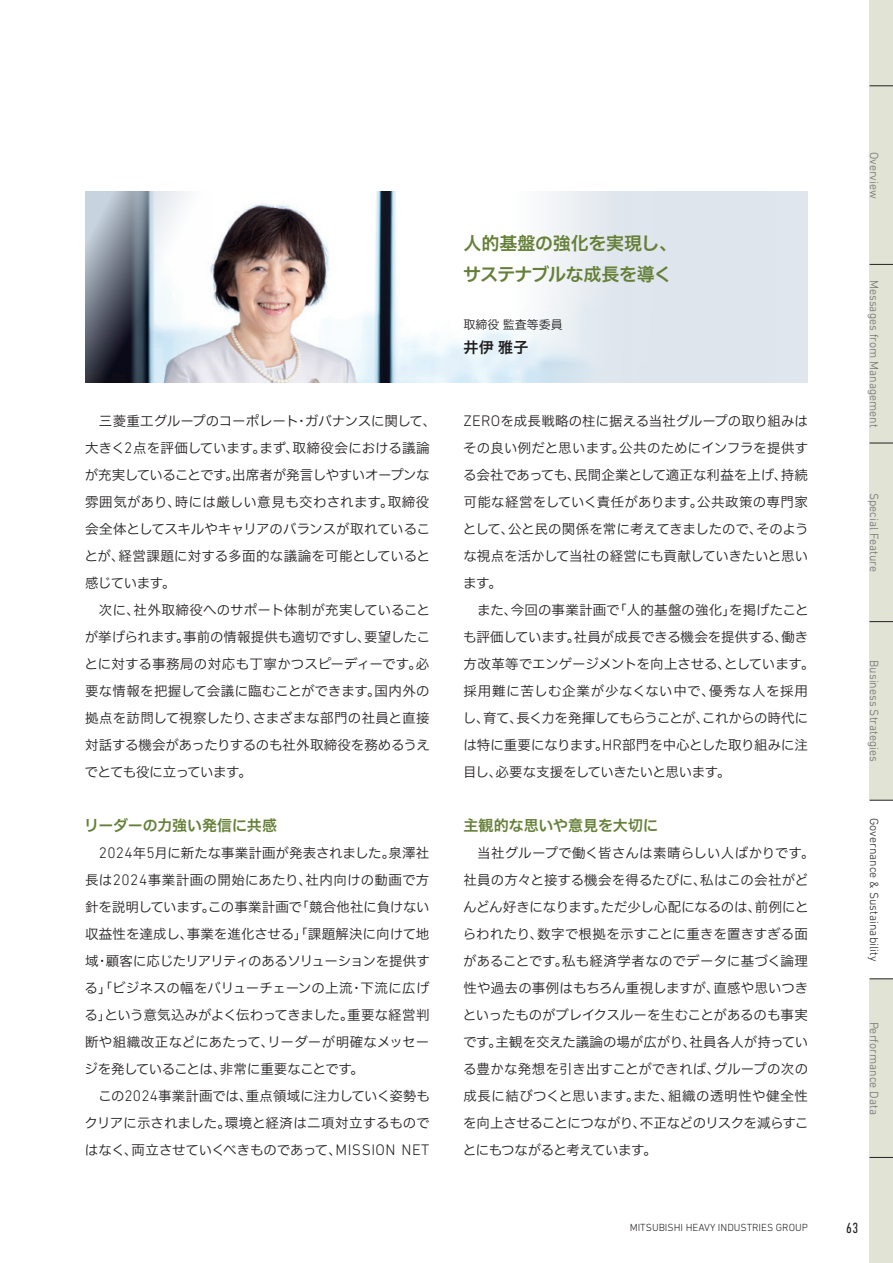
<style>
.page{position:relative;width:893px;height:1263px;background:#fff}
.page>*{position:absolute;margin:0;border:0;box-sizing:border-box;transform-origin:0 0}
.t1{font:18px/31.5px "Hiragino UD Sans F Std N W6";letter-spacing:-.02em;color:#647f37}
.t2{font:15px "Hiragino UD Sans F Std N W6";letter-spacing:-.005em;color:#647f37}
.t3{font:15px "Hiragino UD Sans F Std N W6";color:#231f20}
.t4{font:condensed 15px "DIN Next LT Pro";color:#231f20}
.t5{font:13.5px/27px "Hiragino UD Sans F Std N W3";letter-spacing:-.01em;color:#231f20;text-align:justify}
.t6{font:300 12px "DIN Next LT Pro";color:#6c6d70}
.t7{font:300 12px "DIN Next LT Pro";color:#231f20}
.t8{font:12px "Hiragino UD Sans F Std N W3";color:#231f20}
.t9{font:300 10.5px "DIN Next LT Pro";color:#231f20}
.s1{font-family:"DIN Next LT Pro";font-weight:300;font-size:15.45px}
</style>
<div class="page">
<div style="left:85px;top:191px;width:723px;height:192px;background:#e0e6ed"></div>
<img style="left:212px;top:191px;width:369px;height:192px">
<svg style="left:85px;top:191px;width:127px;height:192px"></svg>
<div style="left:870px;top:0;width:23px;height:1263px;background:#e1e3d4"></div>
<div style="left:870px;top:800px;width:23px;height:178px;background:#fff"></div>
<svg style="left:870px;top:86px;width:23px;height:1px"></svg>
<svg style="left:870px;top:1157px;width:23px;height:1px"></svg>
<svg style="left:870px;top:800px;width:23px;height:1px"></svg>
<svg style="left:870px;top:621px;width:23px;height:1px"></svg>
<svg style="left:870px;top:978px;width:23px;height:1px"></svg>
<svg style="left:870px;top:443px;width:23px;height:1px"></svg>
<svg style="left:870px;top:264px;width:23px;height:1px"></svg>
<p class="t5" style="left:84px;top:406px;width:353px;text-align:left;text-indent:15px">三菱重工グループのコーポレート・ガバナンスに関して、大きく<span class="s1">2</span>点を評価しています。まず、取締役会における議論が充実していることです。出席者が発言しやすいオープンな雰囲気があり、時には厳しい意見も交わされます。取締役会全体としてスキルやキャリアのバランスが取れていることが、経営課題に対する多面的な議論を可能としていると感じています。</p>
<p class="t5" style="left:84px;top:595px;width:347px;text-indent:15px">次に、社外取締役へのサポート体制が充実していることが挙げられます。事前の情報提供も適切ですし、要望したことに対する事務局の対応も丁寧かつスピーディーです。必要な情報を把握して会議に臨むことができます。国内外の拠点を訪問して視察したり、さまざまな部門の社員と直接対話する機会があったりするのも社外取締役を務めるうえでとても役に立っています。</p>
<p class="t2" style="left:84px;top:813px;width:194px">リーダーの力強い発信に共感</p>
<p class="t5" style="left:85px;top:838px;width:347px;text-indent:14px"><span class="s1">2024</span>年<span class="s1">5</span>月に新たな事業計画が発表されました。泉澤社長は<span class="s1">2024</span>事業計画の開始にあたり、社内向けの動画で方針を説明しています。この事業計画で「競合他社に負けない収益性を達成し、事業を進化させる」「課題解決に向けて地域・顧客に応じたリアリティのあるソリューションを提供する」「ビジネスの幅をバリューチェーンの上流・下流に広げる」という意気込みがよく伝わってきました。重要な経営判断や組織改正などにあたって、リーダーが明確なメッセージを発していることは、非常に重要なことです。</p>
<p class="t5" style="left:85px;top:1081px;width:347px;text-indent:14px">この<span class="s1">2024</span>事業計画では、重点領域に注力していく姿勢もクリアに示されました。環境と経済は二項対立するものではなく、両立させていくべきものであって、<span class="s1">MISSION NET</span></p>
<h1 class="t1" style="left:463px;top:226px;width:216px">人的基盤の強化を実現し、サステナブルな成長を導く</h1>
<p class="t8" style="left:463px;top:315px;width:101px">取締役監査等委員</p>
<p class="t3" style="left:463px;top:336px;width:66px">井伊雅子</p>
<p class="t5" style="left:463px;top:406px;width:347px"><span class="s1">ZERO</span>を成長戦略の柱に据える当社グループの取り組みはその良い例だと思います。公共のためにインフラを提供する会社であっても、民間企業として適正な利益を上げ、持続可能な経営をしていく責任があります。公共政策の専門家として、公と民の関係を常に考えてきましたので、そのような視点を活かして当社の経営にも貢献していきたいと思います。</p>
<p class="t5" style="left:463px;top:595px;width:353px;text-align:left;text-indent:14px">また、今回の事業計画で「人的基盤の強化」を掲げたことも評価しています。社員が成長できる機会を提供する、働き方改革等でエンゲージメントを向上させる、としています。採用難に苦しむ企業が少なくない中で、優秀な人を採用し、育て、長く力を発揮してもらうことが、これからの時代には特に重要になります。<span class="s1">HR</span>部門を中心とした取り組みに注目し、必要な支援をしていきたいと思います。</p>
<p class="t2" style="left:463px;top:813px;width:196px">主観的な思いや意見を大切に</p>
<p class="t5" style="left:463px;top:838px;width:353px;text-align:left;text-indent:14px">当社グループで働く皆さんは素晴らしい人ばかりです。社員の方々と接する機会を得るたびに、私はこの会社がどんどん好きになります。ただ少し心配になるのは、前例にとらわれたり、数字で根拠を示すことに重きを置きすぎる面があることです。私も経済学者なのでデータに基づく論理性や過去の事例はもちろん重視しますが、直感や思いつきといったものがブレイクスルーを生むことがあるのも事実です。主観を交えた議論の場が広がり、社員各人が持っている豊かな発想を引き出すことができれば、グループの次の成長に結びつくと思います。また、組織の透明性や健全性を向上させることにつながり、不正などのリスクを減らすことにもつながると考えています。</p>
<p class="t6" style="left:881px;top:152px;width:49px;rotate:90deg">Overview</p>
<p class="t6" style="left:881px;top:280px;width:149px;rotate:90deg">Messages from Management</p>
<p class="t6" style="left:881px;top:493px;width:81px;rotate:90deg">Special Feature</p>
<p class="t6" style="left:881px;top:660px;width:103px;rotate:90deg">Business Strategies</p>
<p class="t7" style="left:881px;top:818px;width:145px;rotate:90deg">Governance &amp; Sustainability</p>
<p class="t6" style="left:881px;top:1021px;width:95px;rotate:90deg">Performance Data</p>
<p class="t9" style="left:630px;top:1222px;width:180px">MITSUBISHI HEAVY INDUSTRIES GROUP</p>
<p class="t4" style="left:846px;top:1219px;width:14px">63</p>
</div>
